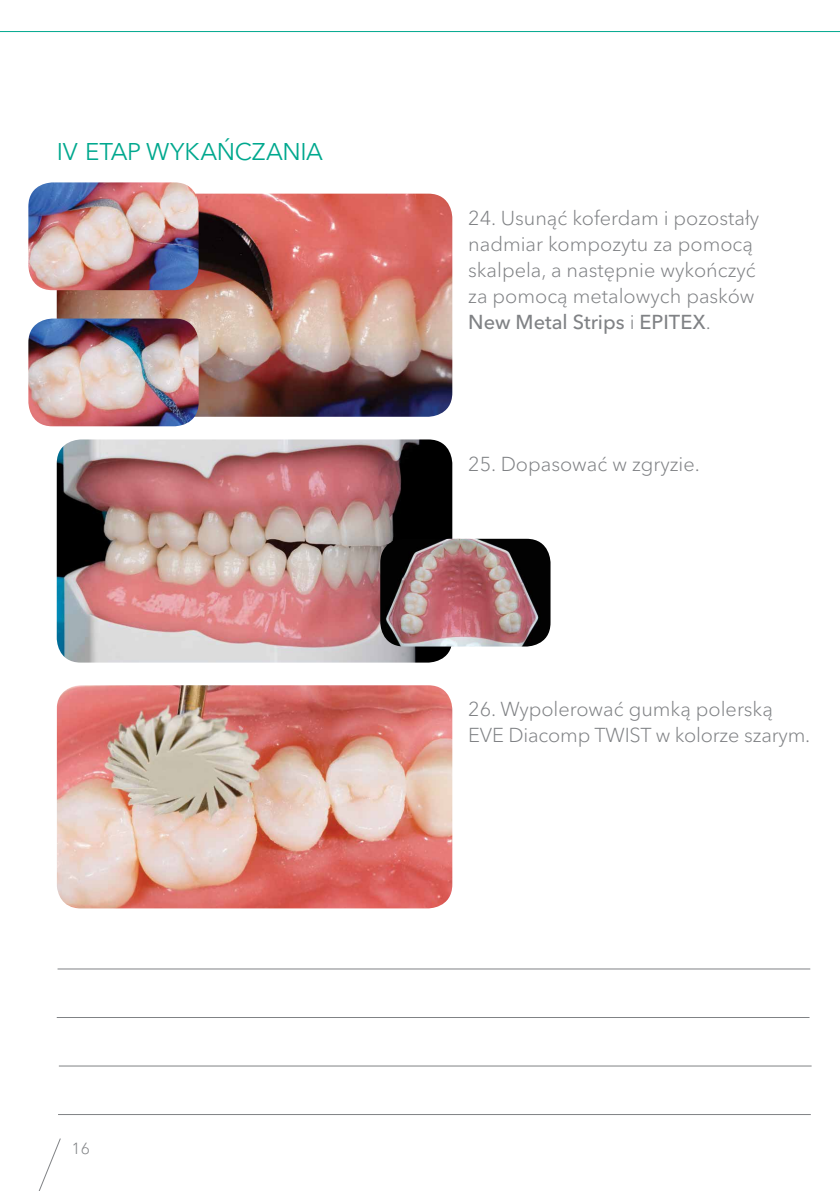
<style>
.page{position:relative;width:840px;height:1191px;background:#fff}
.page>*{position:absolute;margin:0;border:0;box-sizing:border-box;transform-origin:0 0}
.t1{font:24px "Avenir Next Cyr";letter-spacing:-.015em;color:#00a88e}
.t2{font:300 20px/26px "Avenir Next Cyr";color:#808285}
.t3{font:300 16px "Avenir Next Cyr";color:#808285}
.s1{font-weight:500}
</style>
<div class="page">
<hr style="left:0;top:31px;width:839px;height:1px;background:#00a88e">
<svg style="left:38px;top:1138px;width:23px;height:53px"></svg>
<img style="left:57px;top:194px;width:395px;height:223px">
<img style="left:57px;top:685px;width:395px;height:223px">
<hr style="left:57px;top:968px;width:752px;height:1px;background:#808285">
<hr style="left:57px;top:1017px;width:752px;height:1px;background:#808285">
<hr style="left:59px;top:1065px;width:752px;height:1px;background:#808285">
<hr style="left:58px;top:1114px;width:752px;height:1px;background:#808285">
<img style="left:57px;top:439px;width:395px;height:223px">
<img style="left:380px;top:539px;width:170px;height:107px">
<img style="left:28px;top:318px;width:170px;height:108px">
<img style="left:28px;top:182px;width:170px;height:108px">
<p class="t1" style="left:57px;top:137px;width:267px">IV ETAP WYKAŃCZANIA</p>
<p class="t2" style="left:468px;top:205px;width:292px">24. Usunąć koferdam i pozostały nadmiar kompozytu za pomocą skalpela, a następnie wykończyć za pomocą metalowych pasków<br><span class="s1">New Metal Strips</span> i <span class="s1">EPITEX</span>.</p>
<p class="t2" style="left:468px;top:450px;width:233px">25. Dopasować w zgryzie.</p>
<p class="t2" style="left:468px;top:696px;width:343px">26. Wypolerować gumką polerską<br>EVE Diacomp TWIST w kolorze szarym.</p>
<p class="t3" style="left:71px;top:1138px;width:20px">16</p>
</div>
